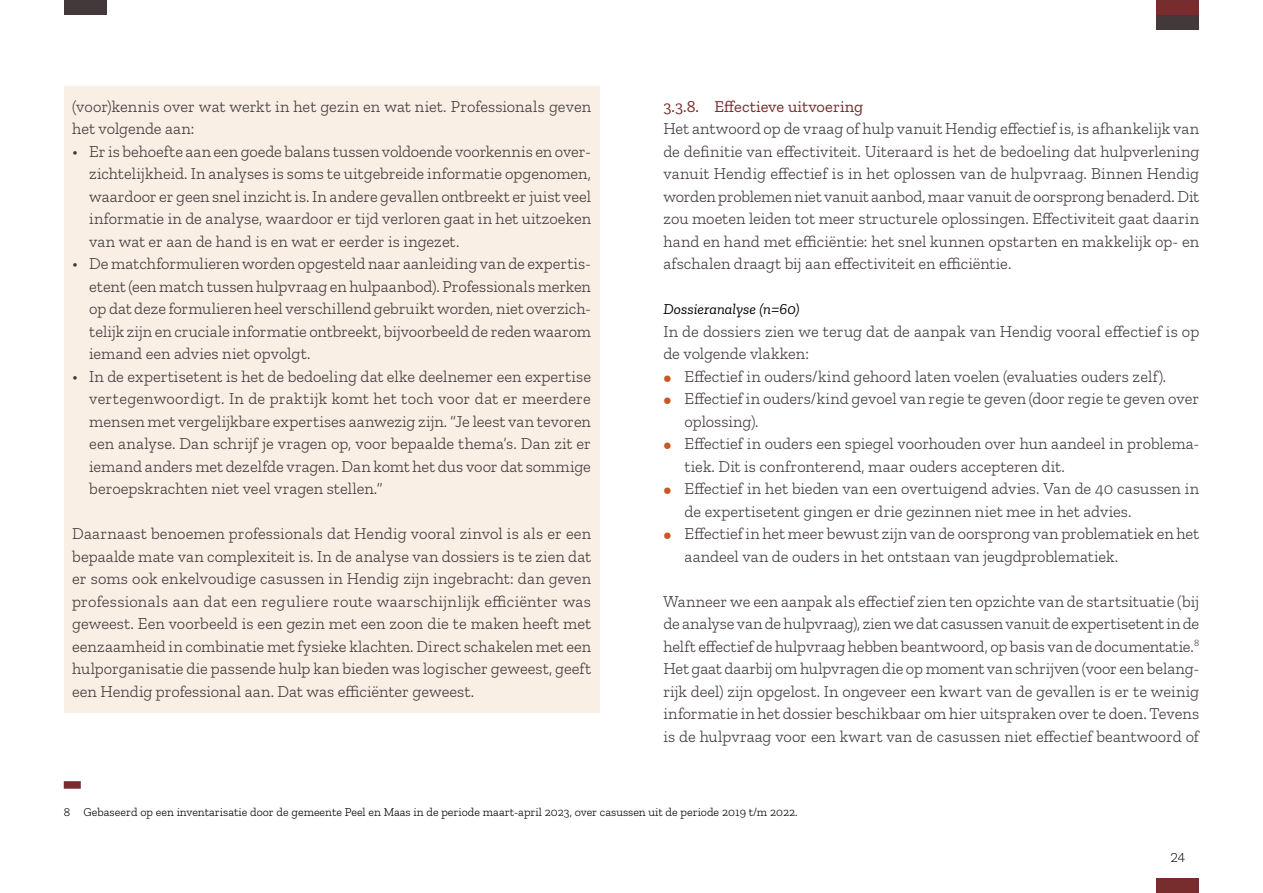
<style>
.page{position:relative;width:1263px;height:893px;background:#fff}
.page>*{position:absolute;margin:0;border:0;box-sizing:border-box;transform-origin:0 0}
.t1{font:300 16.5px/22.5px "Zilla Slab";color:#43393b;text-align:justify}
.t2{font:16.5px "Zilla Slab";letter-spacing:.005em;color:#772d2e}
.t3{font:italic 15px "Zilla Slab";letter-spacing:.005em;color:#000}
.t4{font:300 13.5px "Work Sans";color:#000}
.t5{font:300 12px "Zilla Slab";color:#000}
</style>
<div class="page">
<div style="left:64px;top:86px;width:536px;height:65px;background:#f9efe4"></div>
<div style="left:64px;top:131px;width:536px;height:132px;background:#f9efe4"></div>
<div style="left:64px;top:244px;width:536px;height:132px;background:#f9efe4"></div>
<div style="left:64px;top:356px;width:536px;height:155px;background:#f9efe4"></div>
<div style="left:64px;top:491px;width:536px;height:42px;background:#f9efe4"></div>
<div style="left:64px;top:514px;width:536px;height:199px;background:#f9efe4"></div>
<div style="left:64px;top:781px;width:17px;height:8px;background:#772d2e"></div>
<div style="left:1157px;top:879px;width:42px;height:14px;background:#772d2e"></div>
<div style="left:64px;top:0;width:42px;height:15px;background:#43393b"></div>
<div style="left:1157px;top:0;width:42px;height:15px;background:#772d2e"></div>
<div style="left:1157px;top:15px;width:42px;height:15px;background:#43393b"></div>
<p class="t1" style="left:72px;top:95px;width:520px">(voor)kennis over wat werkt in het gezin en wat niet. Professionals geven het volgende aan:</p>
<p class="t1" style="left:89px;top:140px;width:503px;text-indent:-17px">• Er is behoefte aan een goede balans tussen voldoende voorkennis en over&shy;zichtelijkheid. In analyses is soms te uitgebreide informatie opgenomen, waardoor er geen snel inzicht is. In andere gevallen ontbreekt er juist veel informatie in de analyse, waardoor er tijd verloren gaat in het uitzoeken van wat er aan de hand is en wat er eerder is ingezet.</p>
<p class="t1" style="left:89px;top:253px;width:503px;text-indent:-17px">• De matchformulieren worden opgesteld naar aanleiding van de expertis&shy;etent (een match tussen hulpvraag en hulpaanbod). Professionals merken op dat deze formulieren heel verschillend gebruikt worden, niet overzich&shy;telijk zijn en cruciale informatie ontbreekt, bijvoorbeeld de reden waarom iemand een advies niet opvolgt.</p>
<p class="t1" style="left:89px;top:365px;width:503px;text-indent:-17px">• In de expertisetent is het de bedoeling dat elke deelnemer een expertise vertegenwoordigt. In de praktijk komt het toch voor dat er meerdere mensen met vergelijkbare expertises aanwezig zijn. “Je leest van tevoren een analyse. Dan schrijf je vragen op, voor bepaalde thema’s. Dan zit er iemand anders met dezelfde vragen. Dan komt het dus voor dat sommige beroepskrachten niet veel vragen stellen.”</p>
<p class="t1" style="left:72px;top:523px;width:520px">Daarnaast benoemen professionals dat Hendig vooral zinvol is als er een bepaalde mate van complexiteit is. In de analyse van dossiers is te zien dat er soms ook enkelvoudige casussen in Hendig zijn ingebracht: dan geven professionals aan dat een reguliere route waarschijnlijk efficiënter was geweest. Een voorbeeld is een gezin met een zoon die te maken heeft met eenzaamheid in combinatie met fysieke klachten. Direct schakelen met een hulporganisatie die passende hulp kan bieden was logischer geweest, geeft een Hendig professional aan. Dat was efficiënter geweest.</p>
<p class="t2" style="left:663px;top:97px;width:201px">3.3.8. Effectieve uitvoering</p>
<p class="t1" style="left:663px;top:118px;width:537px">Het antwoord op de vraag of hulp vanuit Hendig effectief is, is afhankelijk van de definitie van effectiviteit. Uiteraard is het de bedoeling dat hulpverlening vanuit Hendig effectief is in het oplossen van de hulpvraag. Binnen Hendig worden problemen niet vanuit aanbod, maar vanuit de oorsprong benaderd. Dit zou moeten leiden tot meer structurele oplossingen. Effectiviteit gaat daarin hand en hand met efficiëntie: het snel kunnen opstarten en makkelijk op- en afschalen draagt bij aan effectiviteit en efficiëntie.</p>
<p class="t3" style="left:663px;top:301px;width:138px">Dossieranalyse (n=60)</p>
<p class="t1" style="left:663px;top:320px;width:537px">In de dossiers zien we terug dat de aanpak van Hendig vooral effectief is op</p>
<p class="t1" style="left:663px;top:343px;width:147px">de volgende vlakken:</p>
<p class="t1" style="left:685px;top:365px;width:483px">Effectief in ouders/kind gehoord laten voelen (evaluaties ouders zelf).</p>
<p class="t1" style="left:685px;top:388px;width:516px">Effectief in ouders/kind gevoel van regie te geven (door regie te geven over</p>
<p class="t1" style="left:685px;top:410px;width:76px">oplossing).</p>
<p class="t1" style="left:685px;top:433px;width:516px">Effectief in ouders een spiegel voorhouden over hun aandeel in problema-</p>
<p class="t1" style="left:685px;top:455px;width:382px">tiek. Dit is confronterend, maar ouders accepteren dit.</p>
<p class="t1" style="left:685px;top:478px;width:516px">Effectief in het bieden van een overtuigend advies. Van de 40 casussen in</p>
<p class="t1" style="left:685px;top:500px;width:448px">de expertisetent gingen er drie gezinnen niet mee in het advies.</p>
<p class="t1" style="left:685px;top:523px;width:516px">Effectief in het meer bewust zijn van de oorsprong van problematiek en het</p>
<p class="t1" style="left:685px;top:545px;width:435px">aandeel van de ouders in het ontstaan van jeugdproblematiek.</p>
<p class="t1" style="left:663px;top:590px;width:537px">Wanneer we een aanpak als effectief zien ten opzichte van de startsituatie (bij de analyse van de hulpvraag), zien we dat casussen vanuit de expertisetent in de helft effectief de hulpvraag hebben beantwoord, op basis van de documentatie.<sup>8<br></sup>Het gaat daarbij om hulpvragen die op moment van schrijven (voor een belang&shy;rijk deel) zijn opgelost. In ongeveer een kwart van de gevallen is er te weinig informatie in het dossier beschikbaar om hier uitspraken over te doen. Tevens is de hulpvraag voor een kwart van de casussen niet effectief beantwoord of</p>
<p class="t5" style="left:64px;top:806px;width:735px">8 Gebaseerd op een inventarisatie door de gemeente Peel en Maas in de periode maart-april 2023, over casussen uit de periode 2019 t/m 2022.</p>
<p class="t4" style="left:1170px;top:849px;width:17px">24</p>
</div>
